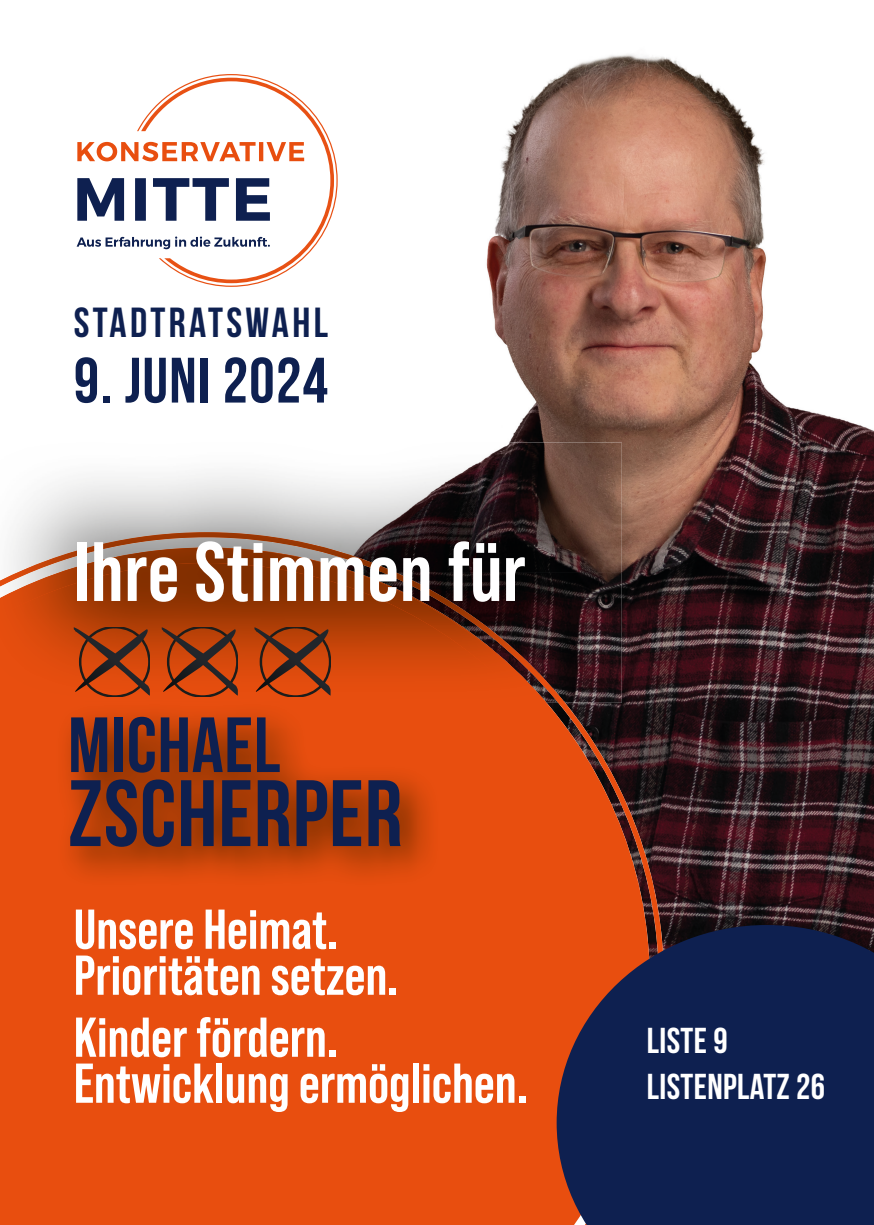
<style>
.page{position:relative;width:874px;height:1225px;background:#fff}
.page>*{position:absolute;margin:0;border:0;box-sizing:border-box;transform-origin:0 0}
.t1{font:700 94px "Bebas Neue";letter-spacing:.01em;color:#0e2050}
.t2{font:700 84px "Bebas Neue Pro";letter-spacing:.01em;color:#fff}
.t3{font:700 78px "Bebas Neue";letter-spacing:.01em;color:#0e2050}
.t4{font:700 64px "Bebas Neue";letter-spacing:.02em;color:#0e2050}
.t5{font:700 56px/46px "Bebas Neue Pro";color:#fff}
.t6{font:700 42px "Bebas Neue";letter-spacing:.08em;color:#0e2050}
.t7{font:700 36px/46px "Bebas Neue";letter-spacing:.01em;color:#fff}
</style>
<div class="page">
<img style="left:76px;top:54px;width:797px;height:871px">
<div style="left:0;top:547px;width:648px;height:678px;background:#e84e0f"></div>
<svg style="left:556px;top:925px;width:317px;height:300px;background:#222448"></svg>
<img style="left:15px;top:442px;width:606px;height:130px">
<img style="left:564px;top:572px;width:57px;height:65px">
<img style="left:564px;top:637px;width:57px;height:66px">
<img style="left:10px;top:532px;width:554px;height:171px">
<img style="left:0;top:547px;width:544px;height:156px">
<svg style="left:251px;top:627px;width:79px;height:69px;background:#9e3c12"></svg>
<svg style="left:71px;top:627px;width:79px;height:69px;background:#a03d12"></svg>
<svg style="left:159px;top:627px;width:79px;height:69px;background:#9e3c12"></svg>
<img style="left:55px;top:701px;width:386px;height:188px">
<svg style="left:77px;top:74px;width:260px;height:213px"></svg>
<p class="t6" style="left:74px;top:299px;width:255px">STADTRATSWAHL</p>
<p class="t4" style="left:74px;top:345px;width:255px">9. JUNI 2024</p>
<h2 class="t2" style="left:74px;top:524px;width:453px">Ihre Stimmen für</h2>
<h3 class="t3" style="left:68px;top:702px;width:214px">MICHAEL</h3>
<h1 class="t1" style="left:68px;top:762px;width:336px">ZSCHERPER</h1>
<p class="t5" style="left:74px;top:905px;width:326px">Unsere Heimat.<br>Prioritäten setzen.</p>
<p class="t5" style="left:74px;top:1013px;width:455px">Kinder fördern.<br>Entwicklung ermöglichen.</p>
<p class="t7" style="left:646px;top:1016px;width:179px">LISTE 9<br>LISTENPLATZ 26</p>
</div>
